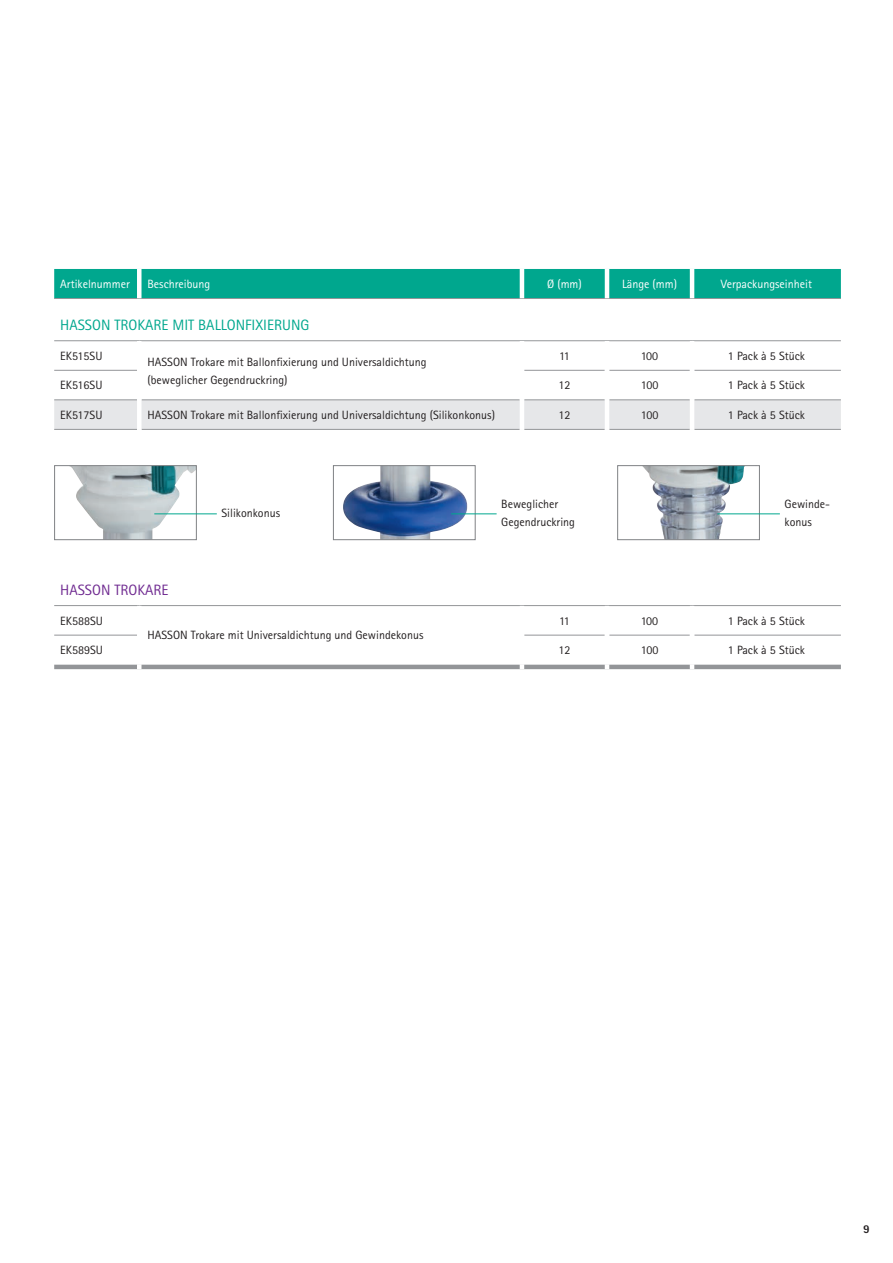
<style>
.page{position:relative;width:893px;height:1263px;background:#fff}
.page>*{position:absolute;margin:0;border:0;box-sizing:border-box;transform-origin:0 0}
.t1{font:15px "Rotis Sans Serif Pro";color:#00a78e}
.t2{font:15px "Rotis Sans Serif Pro";color:#702b91}
.t3{font:12px/18px "Rotis Sans Serif Pro";color:#231f20}
.t4{font:12px "Rotis Sans Serif Pro";color:#fff}
.t5{font:800 12px "Rotis Sans Serif Pro";color:#231f20}
</style>
<div class="page">
<div style="left:54px;top:269px;width:787px;height:29px;background:#00a78e"></div>
<div style="left:54px;top:401px;width:787px;height:28px;background:#e6e7e9"></div>
<hr style="left:54px;top:298px;width:85px;height:1px;background:#939598">
<hr style="left:139px;top:298px;width:383px;height:1px;background:#939598">
<hr style="left:522px;top:298px;width:85px;height:1px;background:#939598">
<hr style="left:607px;top:298px;width:85px;height:1px;background:#939598">
<hr style="left:692px;top:298px;width:149px;height:1px;background:#939598">
<hr style="left:54px;top:340px;width:85px;height:1px;background:#939598">
<hr style="left:139px;top:340px;width:383px;height:1px;background:#939598">
<hr style="left:522px;top:340px;width:85px;height:1px;background:#939598">
<hr style="left:607px;top:340px;width:85px;height:1px;background:#939598">
<hr style="left:692px;top:340px;width:149px;height:1px;background:#939598">
<hr style="left:54px;top:370px;width:83px;height:1px;background:#939598">
<hr style="left:524px;top:370px;width:81px;height:1px;background:#939598">
<hr style="left:609px;top:370px;width:81px;height:1px;background:#939598">
<hr style="left:694px;top:370px;width:147px;height:1px;background:#939598">
<hr style="left:54px;top:400px;width:83px;height:1px;background:#939598">
<hr style="left:142px;top:400px;width:378px;height:1px;background:#939598">
<hr style="left:524px;top:400px;width:81px;height:1px;background:#939598">
<hr style="left:609px;top:400px;width:81px;height:1px;background:#939598">
<hr style="left:694px;top:400px;width:147px;height:1px;background:#939598">
<hr style="left:54px;top:635px;width:83px;height:1px;background:#939598">
<hr style="left:524px;top:635px;width:81px;height:1px;background:#939598">
<hr style="left:609px;top:635px;width:81px;height:1px;background:#939598">
<hr style="left:694px;top:635px;width:147px;height:1px;background:#939598">
<hr style="left:54px;top:429px;width:83px;height:1px;background:#939598">
<hr style="left:142px;top:429px;width:378px;height:1px;background:#939598">
<hr style="left:524px;top:429px;width:81px;height:1px;background:#939598">
<hr style="left:609px;top:429px;width:81px;height:1px;background:#939598">
<hr style="left:694px;top:429px;width:147px;height:1px;background:#939598">
<hr style="left:54px;top:605px;width:85px;height:1px;background:#939598">
<hr style="left:139px;top:605px;width:383px;height:1px;background:#939598">
<hr style="left:522px;top:605px;width:85px;height:1px;background:#939598">
<hr style="left:607px;top:605px;width:85px;height:1px;background:#939598">
<hr style="left:692px;top:605px;width:149px;height:1px;background:#939598">
<div style="left:137px;top:269px;width:5px;height:29px;background:#fff"></div>
<hr style="left:520px;top:269px;width:4px;height:29px;background:#fff">
<hr style="left:605px;top:269px;width:4px;height:29px;background:#fff">
<hr style="left:690px;top:269px;width:4px;height:29px;background:#fff">
<div style="left:137px;top:400px;width:5px;height:29px;background:#fff"></div>
<hr style="left:520px;top:400px;width:4px;height:29px;background:#fff">
<hr style="left:605px;top:400px;width:4px;height:29px;background:#fff">
<hr style="left:690px;top:400px;width:4px;height:29px;background:#fff">
<hr style="left:54px;top:665px;width:787px;height:4px;background:#939598">
<img style="left:71px;top:467px;width:124px;height:71px">
<div style="left:54px;top:465px;width:143px;height:75px;border:1px solid #808285"></div>
<img style="left:643px;top:467px;width:114px;height:71px">
<div style="left:617px;top:465px;width:143px;height:75px;border:1px solid #808285"></div>
<img style="left:343px;top:467px;width:124px;height:71px">
<div style="left:333px;top:465px;width:143px;height:75px;border:1px solid #808285"></div>
<hr style="left:154px;top:513px;width:63px;height:1px;background:#00a78e">
<hr style="left:717px;top:513px;width:63px;height:1px;background:#00a78e">
<hr style="left:451px;top:513px;width:46px;height:1px;background:#00a78e">
<p class="t4" style="left:60px;top:277px;width:71px">Artikelnummer</p>
<p class="t4" style="left:148px;top:277px;width:64px">Beschreibung</p>
<p class="t4" style="left:547px;top:277px;width:36px">Ø (mm)</p>
<p class="t4" style="left:622px;top:277px;width:57px">Länge (mm)</p>
<p class="t4" style="left:721px;top:277px;width:93px">Verpackungseinheit</p>
<p class="t1" style="left:60px;top:316px;width:251px">HASSON TROKARE MIT BALLONFIXIERUNG</p>
<p class="t3" style="left:60px;top:347px;width:44px">EK515SU</p>
<p class="t3" style="left:148px;top:353px;width:281px">HASSON Trokare mit Ballonfixierung und Universaldichtung (beweglicher Gegendruckring)</p>
<p class="t3" style="left:559px;top:347px;width:12px">11</p>
<p class="t3" style="left:641px;top:347px;width:19px">100</p>
<p class="t3" style="left:728px;top:347px;width:79px">1 Pack à 5 Stück</p>
<p class="t3" style="left:60px;top:376px;width:44px">EK516SU</p>
<p class="t3" style="left:558px;top:376px;width:13px">12</p>
<p class="t3" style="left:641px;top:376px;width:19px">100</p>
<p class="t3" style="left:728px;top:376px;width:79px">1 Pack à 5 Stück</p>
<p class="t3" style="left:60px;top:406px;width:44px">EK517SU</p>
<p class="t3" style="left:148px;top:406px;width:349px">HASSON Trokare mit Ballonfixierung und Universaldichtung (Silikonkonus)</p>
<p class="t3" style="left:558px;top:406px;width:13px">12</p>
<p class="t3" style="left:641px;top:406px;width:19px">100</p>
<p class="t3" style="left:728px;top:406px;width:79px">1 Pack à 5 Stück</p>
<p class="t3" style="left:221px;top:504px;width:60px">Silikonkonus</p>
<p class="t3" style="left:784px;top:495px;width:47px">Gewinde&shy;konus</p>
<p class="t3" style="left:501px;top:495px;width:75px">Beweglicher<br>Gegendruckring</p>
<p class="t2" style="left:60px;top:581px;width:110px">HASSON TROKARE</p>
<p class="t3" style="left:60px;top:611px;width:44px">EK588SU</p>
<p class="t3" style="left:148px;top:626px;width:277px">HASSON Trokare mit Universaldichtung und Gewindekonus</p>
<p class="t3" style="left:559px;top:611px;width:12px">11</p>
<p class="t3" style="left:641px;top:611px;width:19px">100</p>
<p class="t3" style="left:728px;top:611px;width:79px">1 Pack à 5 Stück</p>
<p class="t3" style="left:60px;top:641px;width:44px">EK589SU</p>
<p class="t3" style="left:558px;top:641px;width:13px">12</p>
<p class="t3" style="left:641px;top:641px;width:19px">100</p>
<p class="t3" style="left:728px;top:641px;width:79px">1 Pack à 5 Stück</p>
<p class="t5" style="left:863px;top:1221px;width:8px">9</p>
</div>
